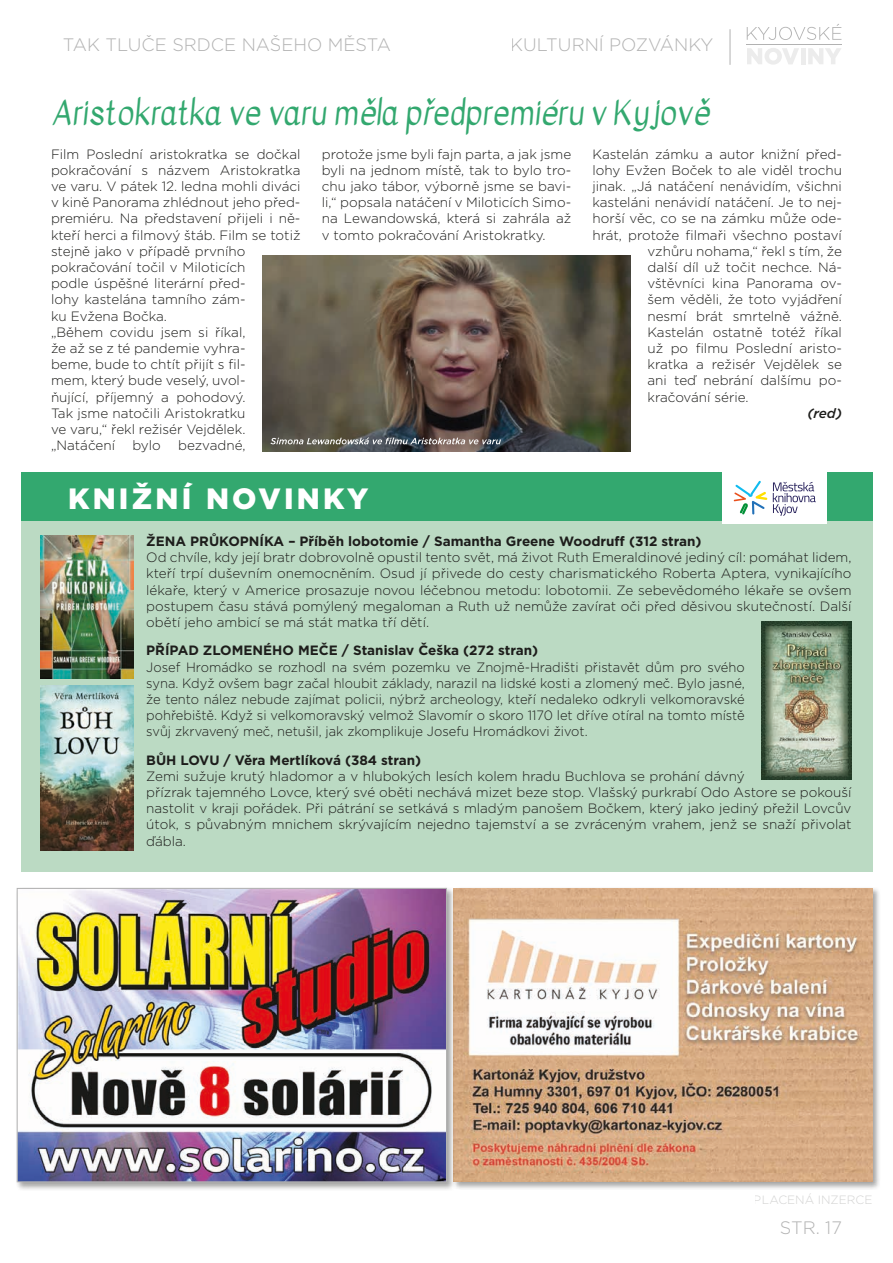
<style>
.page{position:relative;width:893px;height:1263px;background:#fff}
.page>*{position:absolute;margin:0;border:0;box-sizing:border-box;transform-origin:0 0}
.t1{font:32.25px "Kavivanar";color:#33a86f}
.t2{font:900 29.4px "Gotham";letter-spacing:.11em;color:#fff}
.t3{font:300 18px "Gotham";color:#b2b2b2}
.t4{font:300 13.5px/16.2px "Gotham";color:#1d1d1b;text-align:justify}
.t5{font:300 13.5px/16.2px "Gotham";color:#1d1d1b;text-align:justify;scale:.96 1}
.t6{font:700 13.5px "Gotham";color:#1d1d1b}
.t7{font:italic 500 13.5px "Gotham";color:#1d1d1b}
.t8{font:300 12px "Gotham";color:#c7c7c6}
</style>
<div class="page">
<hr style="left:730px;top:29px;width:1px;height:36px;background:#b2b2b2">
<svg style="left:747px;top:24px;width:94px;height:16px"></svg>
<svg style="left:747px;top:48px;width:52px;height:17px"></svg>
<hr style="left:801px;top:48px;width:4px;height:16px;background:#ececec">
<svg style="left:808px;top:48px;width:33px;height:16px"></svg>
<hr style="left:747px;top:44px;width:95px;height:1px;background:#b2b2b2">
<hr style="left:0;top:0;width:1px;height:1263px;background:#fffdee">
<div style="left:21px;top:521px;width:851px;height:351px;background:#bbdac3"></div>
<div style="left:21px;top:473px;width:851px;height:48px;background:#33a86f"></div>
<div style="left:722px;top:473px;width:105px;height:51px;background:#fff"></div>
<svg style="left:773px;top:482px;width:43px;height:34px"></svg>
<svg style="left:734px;top:481px;width:33px;height:34px"></svg>
<img style="left:40px;top:686px;width:94px;height:164px">
<img style="left:40px;top:535px;width:94px;height:143px">
<img style="left:762px;top:621px;width:89px;height:159px">
<div style="left:452px;top:886px;width:429px;height:304px;background:#1d1d1b;opacity:.4"></div>
<img style="left:455px;top:888px;width:417px;height:294px">
<div style="left:15px;top:886px;width:440px;height:305px;background:#1d1d1b;opacity:.4"></div>
<img style="left:19px;top:890px;width:426px;height:290px">
<div style="left:17px;top:888px;width:430px;height:294px;border:1px solid #b2b2b2"></div>
<img style="left:263px;top:256px;width:367px;height:195px">
<svg style="left:270px;top:437px;width:231px;height:7px;background:#848281"></svg>
<h3 class="t3" style="left:63px;top:34px;width:330px">TAK TLUČE SRDCE NAŠEHO MĚSTA</h3>
<h3 class="t3" style="left:511px;top:34px;width:204px">KULTURNÍ POZVÁNKY</h3>
<h1 class="t1" style="left:51px;top:89px;width:660px">Aristokratka ve varu měla předpremiéru v Kyjově</h1>
<p class="t4" style="left:51px;top:145px;width:251px;text-align:left">Film Poslední aristokratka se dočkal pokračování s názvem Aristokratka ve varu. V pátek 12. ledna mohli diváci v kině Panorama zhlédnout jeho před&shy;premiéru. Na představení přijeli i ně&shy;kteří herci a filmový štáb. Film se totiž stejně jako v případě prvního pokračování točil v Miloticích<br>podle úspěšné literární před-<br>lohy kastelána tamního zám-<br>ku Evžena Bočka.<br>„Během covidu jsem si říkal,<br>že až se z té pandemie vyhra-<br>beme, bude to chtít přijít s fil-<br>mem, který bude veselý, uvol-<br>ňující, příjemný a pohodový.<br>Tak jsme natočili Aristokratku<br>ve varu,“ řekl režisér Vejdělek. „Natáčení</p>
<p class="t4" style="left:132px;top:437px;width:30px">bylo</p>
<p class="t4" style="left:178px;top:437px;width:69px">bezvadné,</p>
<p class="t4" style="left:322px;top:145px;width:251px">protože jsme byli fajn parta, a jak jsme byli na jednom místě, tak to bylo tro&shy;chu jako tábor, výborně jsme se bavi&shy;li,“ popsala natáčení v Miloticích Simo&shy;na Lewandowská, která si zahrála až v tomto pokračování Aristokratky.</p>
<p class="t4" style="left:592px;top:145px;width:251px">Kastelán zámku a autor knižní před-</p>
<p class="t4" style="left:592px;top:162px;width:251px">lohy Evžen Boček to ale viděl trochu</p>
<p class="t4" style="left:592px;top:178px;width:251px">jinak. „Já natáčení nenávidím, všichni</p>
<p class="t4" style="left:592px;top:194px;width:251px">kasteláni nenávidí natáčení. Je to nej-</p>
<p class="t4" style="left:592px;top:210px;width:251px">horší věc, co se na zámku může ode-</p>
<p class="t4" style="left:592px;top:226px;width:251px">hrát, protože filmaři všechno postaví</p>
<p class="t4" style="left:647px;top:243px;width:196px">vzhůru nohama,“ řekl s tím, že</p>
<p class="t4" style="left:647px;top:259px;width:196px">další díl už točit nechce. Ná-</p>
<p class="t4" style="left:647px;top:275px;width:196px">vštěvníci kina Panorama ov-</p>
<p class="t4" style="left:647px;top:291px;width:196px">šem věděli, že toto vyjádření</p>
<p class="t4" style="left:647px;top:307px;width:196px">nesmí brát smrtelně vážně.</p>
<p class="t4" style="left:647px;top:324px;width:196px">Kastelán ostatně totéž říkal</p>
<p class="t4" style="left:647px;top:340px;width:196px">už po filmu Poslední aristo-</p>
<p class="t4" style="left:647px;top:356px;width:196px">kratka a režisér Vejdělek se</p>
<p class="t4" style="left:647px;top:372px;width:196px">ani teď nebrání dalšímu po-</p>
<p class="t4" style="left:647px;top:388px;width:103px">kračování série.</p>
<p class="t7" style="left:807px;top:404px;width:36px">(red)</p>
<h2 class="t2" style="left:68px;top:478px;width:302px">KNIŽNÍ NOVINKY</h2>
<p class="t6" style="left:146px;top:532px;width:557px">ŽENA PRŮKOPNÍKA – Příběh lobotomie / Samantha Greene Woodruff (312 stran)</p>
<p class="t4" style="left:146px;top:549px;width:707px">Od chvíle, kdy její bratr dobrovolně opustil tento svět, má život Ruth Emeraldinové jediný cíl: pomáhat lidem, kteří trpí duševním onemocněním. Osud jí přivede do cesty charismatického Roberta Aptera, vynikajícího lékaře, který v Americe prosazuje novou léčebnou metodu: lobotomii. Ze sebevědomého lékaře se ovšem postupem času stává pomýlený megaloman a Ruth už nemůže zavírat oči před děsivou skutečností. Další obětí jeho ambicí se má stát matka tří dětí.</p>
<p class="t6" style="left:146px;top:641px;width:393px">PŘÍPAD ZLOMENÉHO MEČE / Stanislav Češka (272 stran)</p>
<p class="t5" style="left:146px;top:658px;width:625px">Josef Hromádko se rozhodl na svém pozemku ve Znojmě-Hradišti přistavět dům pro svého syna. Když ovšem bagr začal hloubit základy, narazil na lidské kosti a zlomený meč. Bylo jasné, že tento nález nebude zajímat policii, nýbrž archeology, kteří nedaleko odkryli velkomoravské pohřebiště. Když si velkomoravský velmož Slavomír o skoro 1170 let dříve otíral na tomto místě svůj zkrvavený meč, netušil, jak zkomplikuje Josefu Hromádkovi život.</p>
<p class="t6" style="left:146px;top:751px;width:276px">BŮH LOVU / Věra Mertlíková (384 stran)</p>
<p class="t4" style="left:146px;top:767px;width:707px;text-align:left">Zemi sužuje krutý hladomor a v hlubokých lesích kolem hradu Buchlova se prohání dávný<br>přízrak tajemného Lovce, který své oběti nechává mizet beze stop. Vlašský purkrabí Odo Astore se pokouší nastolit v kraji pořádek. Při pátrání se setkává s mladým panošem Bočkem, který jako jediný přežil Lovcův útok, s půvabným mnichem skrývajícím nejedno tajemství a se zvráceným vrahem, jenž se snaží přivolat ďábla.</p>
<p class="t8" style="left:754px;top:1192px;width:120px">PLACENÁ INZERCE</p>
<h3 class="t3" style="left:780px;top:1216px;width:64px">STR. 17</h3>
</div>
